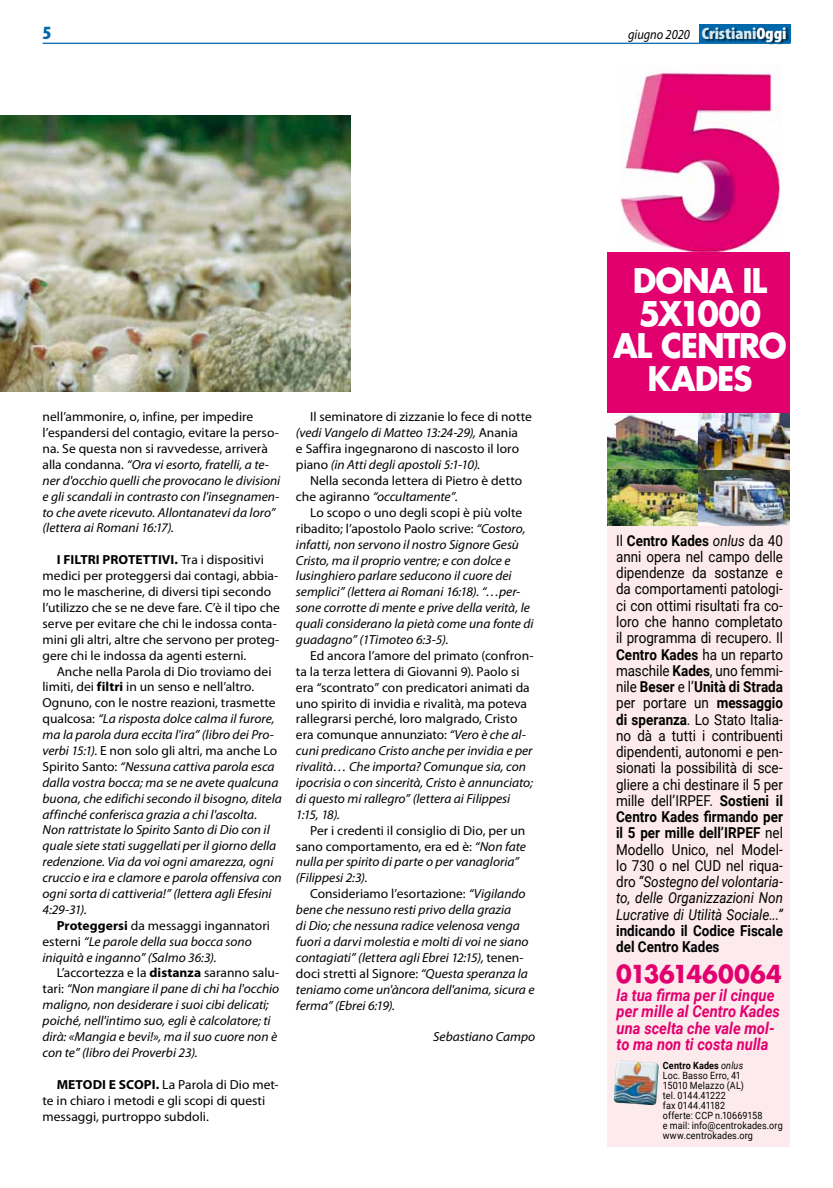
<style>
.page{position:relative;width:833px;height:1188px;background:#fff}
.page>*{position:absolute;margin:0;border:0;box-sizing:border-box;transform-origin:0 0}
.t1{font:700 33px/32.5px "Futura";letter-spacing:-.035em;color:#fff;text-align:center;scale:.95 1}
.t2{font:700 24.12px "Futura";letter-spacing:-.005em;color:#e2006e;scale:.95 1}
.t3{font:900 condensed 18.75px "Myriad Pro";color:#0068ab;scale:1.1 1}
.t4{font:italic 700 16.38px/16.4px "Roboto";color:#e2006e;scale:.9 1}
.t5{font:15px/16.2px "Roboto";color:#000;text-align:justify;scale:.89 1}
.t6{font:700 15px/16.2px "Roboto";color:#000;scale:.89 1}
.t7{font:italic 13.75px "Myriad Pro";color:#000;scale:.9 1}
.t8{font:italic 13.12px/15.9px "Myriad Pro";color:#000}
.t9{font:13.12px/15.9px "Myriad Pro";color:#000}
.t10{font:10px/10px "Roboto";letter-spacing:.015em;color:#000;scale:.9 1}
.s1{font-weight:900;font-style:normal;font-stretch:condensed;font-size:16.62px;color:#d7e8f2}
.s2{font-weight:900;font-style:normal;font-stretch:condensed;font-size:16.62px;color:#fff}
.s3{font-style:normal}
.s4{font-weight:700}
.s5{font-weight:700;font-style:normal}
.s6{font-style:italic}
</style>
<div class="page">
<img style="left:620px;top:66px;width:161px;height:185px">
<div style="left:608px;top:252px;width:182px;height:166px;background:#e2006e"></div>
<div style="left:608px;top:413px;width:182px;height:732px;background:#fceaed"></div>
<img style="left:608px;top:413px;width:182px;height:112px">
<img style="left:613px;top:1060px;width:46px;height:45px">
<div style="left:698px;top:25px;width:92px;height:18px;background:#0068ab"></div>
<div style="left:703px;top:28px;width:86px;height:17px;background:#000;opacity:.6"></div>
<hr style="left:43px;top:43px;width:747px;height:1px;background:#0068ab">
<img style="left:0;top:115px;width:351px;height:277px">
<h3 class="t3" style="left:43px;top:21px;width:10px">5</h3>
<p class="t7" style="left:628px;top:26px;width:178px">giugno 2020 <span class="s1">Cristiani</span><span class="s2">Oggi</span></p>
<p class="t8" style="left:43px;top:408px;width:239px"><span class="s3">nell’ammonire, o, infine, per impedire l’espandersi del contagio, evitare la perso&shy;na. Se questa non si ravvedesse, arriverà alla condanna.</span> “Ora vi esorto, fratelli, a te&shy;ner d'occhio quelli che provocano le divisioni e gli scandali in contrasto con l'insegnamen&shy;to che avete ricevuto. Allontanatevi da loro” (lettera ai Romani 16:17).</p>
<p class="t9" style="left:43px;top:551px;width:239px;text-indent:14px"><span class="s4">I FILTRI PROTETTIVI.</span> Tra i dispositivi medici per proteggersi dai contagi, abbia&shy;mo le mascherine, di diversi tipi secondo l’utilizzo che se ne deve fare. C’è il tipo che serve per evitare che chi le indossa conta&shy;mini gli altri, altre che servono per proteg&shy;gere chi le indossa da agenti esterni.</p>
<p class="t8" style="left:43px;top:662px;width:241px;text-indent:14px"><span class="s3">Anche nella Parola di Dio troviamo dei limiti, dei</span> <span class="s5">filtri</span> <span class="s3">in un senso e nell’altro.<br>Ognuno, con le nostre reazioni, trasmette qualcosa:</span> “La risposta dolce calma il furore, ma la parola dura eccita l'ira” (libro dei Pro&shy;verbi 15:1). <span class="s3">E non solo gli altri, ma anche Lo Spirito Santo:</span> “Nessuna cattiva parola esca dalla vostra bocca; ma se ne avete qualcuna buona, che edifichi secondo il bisogno, ditela affinché conferisca grazia a chi l'ascolta.<br>Non rattristate lo Spirito Santo di Dio con il quale siete stati suggellati per il giorno della redenzione. Via da voi ogni amarezza, ogni cruccio e ira e clamore e parola offensiva con ogni sorta di cattiveria!” (lettera agli Efesini 4:29-31).</p>
<p class="t8" style="left:43px;top:916px;width:229px;text-indent:14px"><span class="s5">Proteggersi</span> <span class="s3">da messaggi ingannatori esterni</span> “Le parole della sua bocca sono iniquità e inganno” (Salmo 36:3).</p>
<p class="t8" style="left:43px;top:964px;width:238px;text-indent:14px"><span class="s3">L’accortezza e la</span> <span class="s5">distanza</span> <span class="s3">saranno salu&shy;tari:</span> “Non mangiare il pane di chi ha l'occhio maligno, non desiderare i suoi cibi delicati; poiché, nell'intimo suo, egli è calcolatore; ti dirà: «Mangia e bevi!», ma il suo cuore non è con te” (libro dei Proverbi 23).</p>
<p class="t9" style="left:43px;top:1075px;width:238px;text-indent:14px"><span class="s4">METODI E SCOPI.</span> La Parola di Dio met&shy;te in chiaro i metodi e gli scopi di questi messaggi, purtroppo subdoli.</p>
<p class="t9" style="left:296px;top:409px;width:237px;text-indent:14px">Il seminatore di zizzanie lo fece di notte <span class="s6">(vedi Vangelo di Matteo 13:24-29),</span> Anania<br>e Saffira ingegnarono di nascosto il loro piano <span class="s6">(in Atti degli apostoli 5:1-10).</span></p>
<p class="t9" style="left:296px;top:472px;width:228px;text-indent:14px">Nella seconda lettera di Pietro è detto che agiranno <span class="s6">“occultamente”.</span></p>
<p class="t8" style="left:296px;top:504px;width:239px;text-indent:14px"><span class="s3">Lo scopo o uno degli scopi è più volte ribadito; l’apostolo Paolo scrive:</span> “Costoro, infatti, non servono il nostro Signore Gesù Cristo, ma il proprio ventre; e con dolce e lusinghiero parlare seducono il cuore dei semplici” (lettera ai Romani 16:18). “…per&shy;sone corrotte di mente e prive della verità, le quali considerano la pietà come una fonte di guadagno” (1Timoteo 6:3-5).</p>
<p class="t9" style="left:296px;top:647px;width:239px;text-indent:14px">Ed ancora l’amore del primato (confron&shy;ta la terza lettera di Giovanni 9). Paolo si era “scontrato” con predicatori animati da uno spirito di invidia e rivalità, ma poteva rallegrarsi perché, loro malgrado, Cristo era comunque annunziato: <span class="s6">“Vero è che al&shy;cuni predicano Cristo anche per invidia e per rivalità… Che importa? Comunque sia, con ipocrisia o con sincerità, Cristo è annunciato; di questo mi rallegro” (lettera ai Filippesi 1:15, 18).</span></p>
<p class="t8" style="left:296px;top:821px;width:231px;text-indent:14px"><span class="s3">Per i credenti il consiglio di Dio, per un sano comportamento, era ed è:</span> “Non fate nulla per spirito di parte o per vanagloria” (Filippesi 2:3).</p>
<p class="t8" style="left:296px;top:885px;width:240px;text-indent:14px"><span class="s3">Consideriamo l’esortazione:</span> “Vigilando bene che nessuno resti privo della grazia<br>di Dio; che nessuna radice velenosa venga fuori a darvi molestia e molti di voi ne siano contagiati” (lettera agli Ebrei 12:15), <span class="s3">tenen&shy;doci stretti al Signore:</span> “Questa speranza la teniamo come un'àncora dell'anima, sicura e ferma” (Ebrei 6:19).</p>
<p class="t8" style="left:433px;top:1028px;width:103px">Sebastiano Campo</p>
<h1 class="t1" style="left:613px;top:263px;width:184px">DONA IL<br>5X1000<br>AL CENTRO<br>KADES</h1>
<p class="t5" style="left:616px;top:531px;width:189px">Il <span class="s4">Centro Kades</span> <span class="s6">onlus</span> da 40 anni opera nel campo delle dipendenze da sostanze e da comportamenti patologi&shy;ci con ottimi risultati fra co&shy;loro che hanno completato il programma di recupero. Il <span class="s4">Centro Kades</span> ha un reparto maschile <span class="s4">Kades</span>, uno femmi&shy;nile <span class="s4">Beser</span> e l’<span class="s4">Unità di Strada </span>per portare un <span class="s4">messaggio di speranza</span>. Lo Stato Italia&shy;no dà a tutti i contribuenti dipendenti, autonomi e pen&shy;sionati la possibilità di sce&shy;gliere a chi destinare il 5 per mille dell’IRPEF. <span class="s4">Sostieni il Centro Kades firmando per il 5 per mille dell’IRPEF</span> nel Modello Unico, nel Model&shy;lo 730 o nel CUD nel riqua&shy;dro <span class="s6">“Sostegno del volontaria&shy;to, delle Organizzazioni Non Lucrative di Utilità Sociale...”</span></p>
<p class="t6" style="left:616px;top:921px;width:189px">indicando il Codice Fiscale del Centro Kades</p>
<p class="t4" style="left:616px;top:985px;width:183px">la tua firma per il cinque per mille al Centro Kades una scelta che vale mol&shy;to ma non ti costa nulla</p>
<p class="t10" style="left:663px;top:1059px;width:135px"><span class="s4">Centro Kades</span> <span class="s6">onlus<br></span>Loc. Basso Erro, 41<br>15010 Melazzo (AL)<br>tel. 0144.41222<br>fax 0144.41182<br>offerte: CCP n.10669158<br>e mail: info@centrokades.org www.centrokades.org</p>
<h2 class="t2" style="left:616px;top:956px;width:176px">01361460064</h2>
</div>
